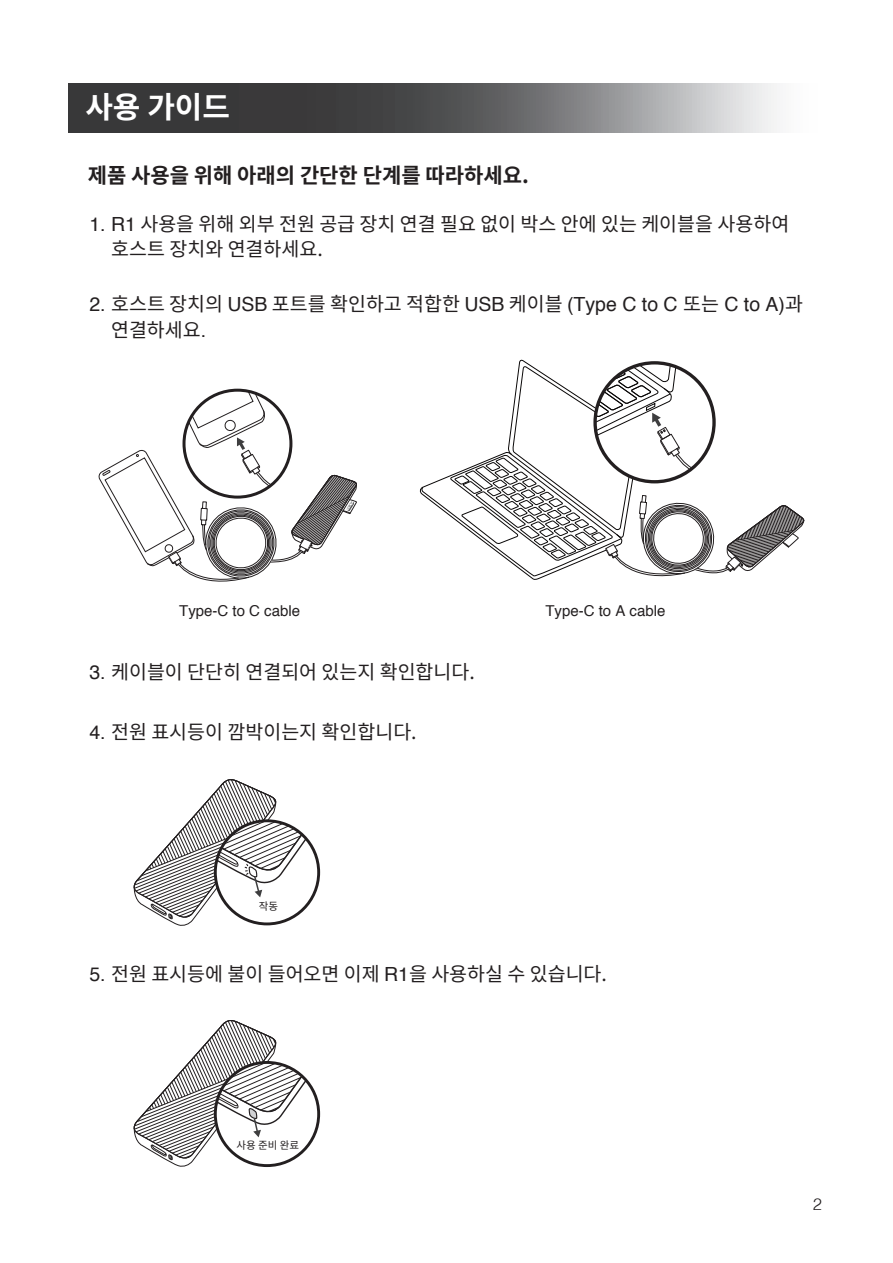
<style>
.page{position:relative;width:893px;height:1263px;background:#fff}
.page>*{position:absolute;margin:0;border:0;box-sizing:border-box;transform-origin:0 0}
.t1{font:700 30px "Noto Sans CJ Kkr";color:#fff}
.t2{font:700 21px "Noto Sans CJ Kkr";color:#231f20}
.t3{font:19.5px/25.5px "Noto Sans CJ Kkr";color:#231f20}
.t4{font:19.5px "Helvetica";color:#231f20}
.t5{font:300 16.5px "Helvetica";color:#231f20}
.t6{font:15px "Helvetica";color:#231f20}
.t7{font:10.5px "Noto Sans CJ Kkr";color:#231f20}
.s1{font-family:"Helvetica"}
.s2{font-family:"Noto Sans CJ Kkr"}
</style>
<div class="page">
<svg style="left:68px;top:84px;width:709px;height:49px;background:#686869"></svg>
<svg style="left:133px;top:1020px;width:186px;height:147px"></svg>
<svg style="left:133px;top:779px;width:186px;height:147px"></svg>
<svg style="left:98px;top:390px;width:259px;height:192px"></svg>
<svg style="left:419px;top:360px;width:386px;height:220px"></svg>
<h1 class="t1" style="left:85px;top:90px;width:146px">사용 가이드</h1>
<p class="t2" style="left:88px;top:164px;width:443px">제품 사용을 위해 아래의 간단한 단계를 따라하세요.</p>
<p class="t3" style="left:111px;top:211px;width:679px;text-indent:-22px"><span class="s1">1. R1</span> 사용을 위해 외부 전원 공급 장치 연결 필요 없이 박스 안에 있는 케이블을 사용하여 호스트 장치와 연결하세요.</p>
<p class="t4" style="left:89px;top:289px;width:715px">2. <span class="s2">호스트 장치의</span> USB <span class="s2">포트를 확인하고 적합한</span> USB <span class="s2">케이블</span> (Type C to C <span class="s2">또는</span> C to A)<span class="s2">과</span></p>
<p class="t3" style="left:111px;top:317px;width:97px">연결하세요<span class="s1">.</span></p>
<p class="t6" style="left:179px;top:599px;width:122px">Type-C to C cable</p>
<p class="t6" style="left:545px;top:599px;width:122px">Type-C to A cable</p>
<p class="t3" style="left:89px;top:660px;width:387px"><span class="s1">3.</span> 케이블이 단단히 연결되어 있는지 확인합니다.</p>
<p class="t3" style="left:89px;top:720px;width:329px"><span class="s1">4.</span> 전원 표시등이 깜박이는지 확인합니다.</p>
<p class="t7" style="left:259px;top:900px;width:21px">작동</p>
<p class="t3" style="left:89px;top:961px;width:519px"><span class="s1">5.</span> 전원 표시등에 불이 들어오면 이제 <span class="s1">R1</span>을 사용하실 수 있습니다.</p>
<p class="t7" style="left:236px;top:1139px;width:64px">사용 준비 완료</p>
<p class="t5" style="left:813px;top:1190px;width:11px">2</p>
</div>
